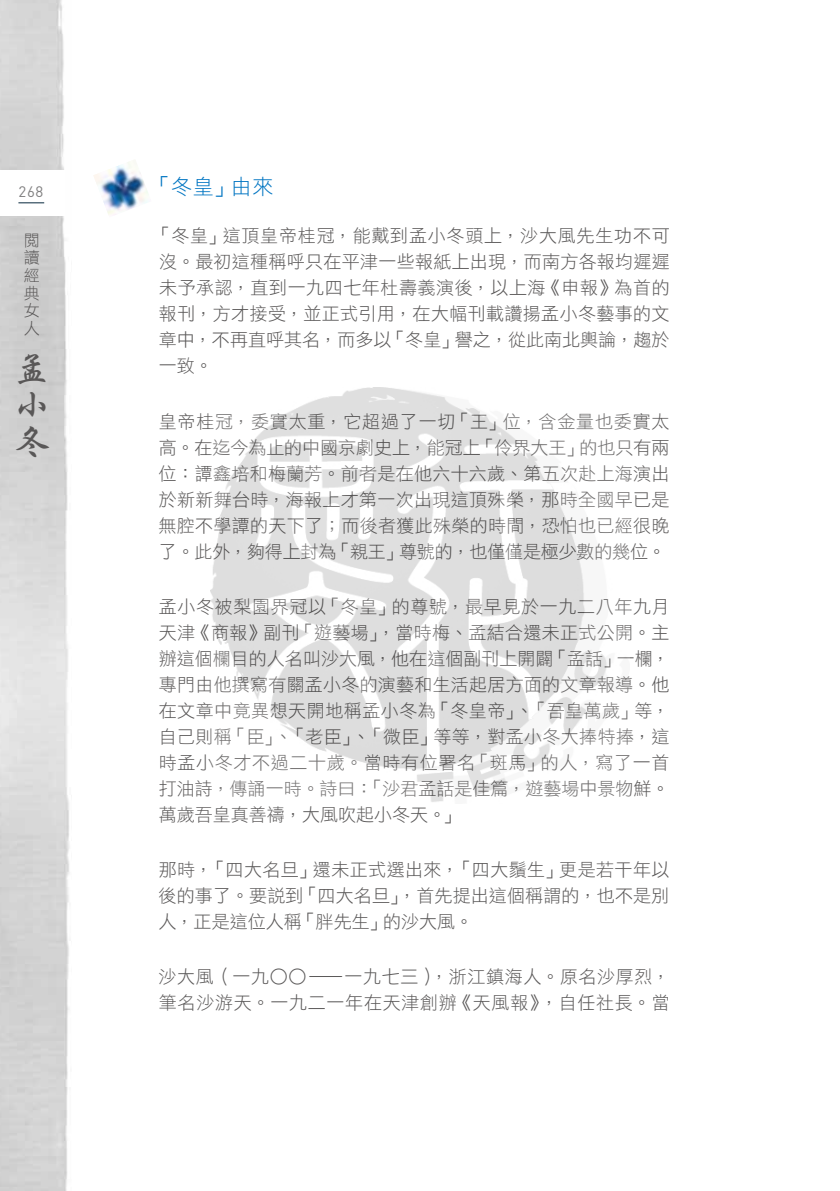
<style>
.page{position:relative;width:840px;height:1191px;background:#fff}
.page>*{position:absolute;margin:0;border:0;box-sizing:border-box;transform-origin:0 0}
.t1{font:36px/36px "Singkai EG Bold Big 5";color:#595757;text-align:justify}
.t2{font:21px "DF Li Hei Std W3";color:#0075c2}
.t3{font:18px/26px "DF Li Hei Std W3";letter-spacing:.015em;color:#595757;text-align:justify}
.t4{font:18px/26px "DF Li Hei Std W3";letter-spacing:.04em;color:#595757}
.t5{font:16px/17.6px "DF Li Hei Std W3";color:#595757;text-align:justify}
.t6{font:15px "DIN Pro";color:#807f80}
</style>
<div class="page">
<img style="left:0;top:0;width:70px;height:1191px">
<div style="left:0;top:170px;width:64px;height:45px;background:#fff"></div>
<svg style="left:18px;top:202px;width:26px;height:1px"></svg>
<img style="left:93px;top:160px;width:55px;height:55px">
<img style="left:210px;top:387px;width:397px;height:415px">
<p class="t6" style="left:18px;top:181px;width:26px">268</p>
<p class="t5" style="left:24px;top:231px;width:17px">閱讀經典女人</p>
<h1 class="t1" style="left:14px;top:351px;width:37px">孟小冬</h1>
<p class="t2" style="left:150px;top:175px;width:124px">「冬皇」由來</p>
<p class="t3" style="left:153px;top:223px;width:517px">「冬皇」這頂皇帝桂冠，能戴到孟小冬頭上，沙大風先生功不可沒。最初這種稱呼只在平津一些報紙上出現，而南方各報均遲遲未予承認，直到一九四七年杜壽義演後，以上海《申報》為首的報刊，方才接受，並正式引用，在大幅刊載讚揚孟小冬藝事的文章中，不再直呼其名，而多以「冬皇」譽之，從此南北輿論，趨於一致。</p>
<p class="t3" style="left:158px;top:408px;width:512px">皇帝桂冠，委實太重，它超過了一切「王」位，含金量也委實太高。在迄今為止的中國京劇史上，能冠上「伶界大王」的也只有兩位：譚鑫培和梅蘭芳。前者是在他六十六歲、第五次赴上海演出於新新舞台時，海報上才第一次出現這頂殊榮，那時全國早已是無腔不學譚的天下了；而後者獲此殊榮的時間，恐怕也已經很晚了。此外，夠得上封為「親王」尊號的，也僅僅是極少數的幾位。</p>
<p class="t3" style="left:159px;top:593px;width:512px">孟小冬被梨園界冠以「冬皇」的尊號，最早見於一九二八年九月天津《商報》副刊「遊藝場」，當時梅、孟結合還未正式公開。主辦這個欄目的人名叫沙大風，他在這個副刊上開闢「孟話」一欄，專門由他撰寫有關孟小冬的演藝和生活起居方面的文章報導。他在文章中竟異想天開地稱孟小冬為「冬皇帝」、「吾皇萬歲」等，自己則稱「臣」、「老臣」、「微臣」等等，對孟小冬大捧特捧，這時孟小冬才不過二十歲。當時有位署名「斑馬」的人，寫了一首打油詩，傳誦一時。詩曰：「沙君孟話是佳篇，遊藝場中景物鮮。萬歲吾皇真善禱，大風吹起小冬天。」</p>
<p class="t3" style="left:158px;top:856px;width:512px">那時，「四大名旦」還未正式選出來，「四大鬚生」更是若干年以後的事了。要說到「四大名旦」，首先提出這個稱謂的，也不是別人，正是這位人稱「胖先生」的沙大風。</p>
<p class="t4" style="left:158px;top:963px;width:512px">沙大風（一九○○—一九七三），浙江鎮海人。原名沙厚烈，筆名沙游天。一九二一年在天津創辦《天風報》，自任社長。當</p>
</div>
